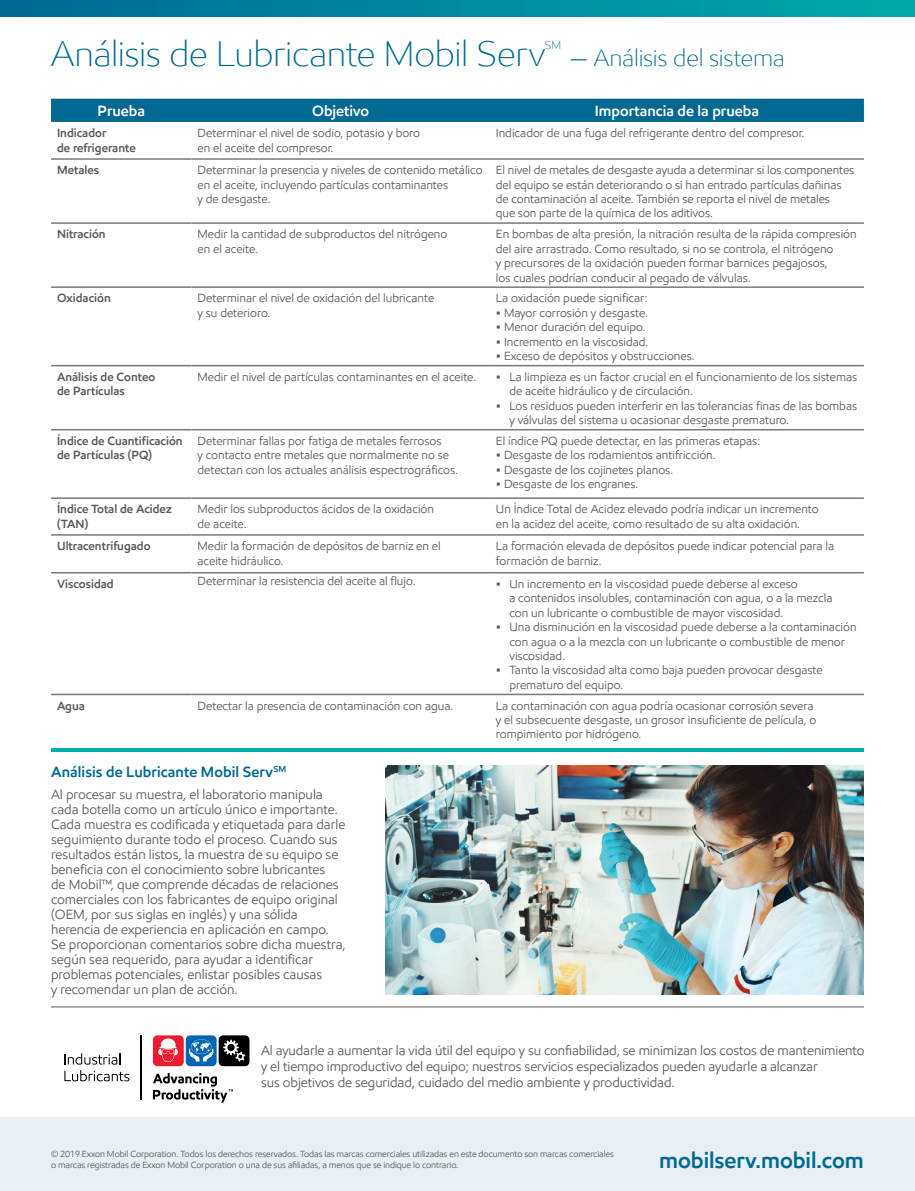
<style>
.page{position:relative;width:915px;height:1191px;background:#fff}
.page>*{position:absolute;margin:0;border:0;box-sizing:border-box;transform-origin:0 0}
.t1{font:300 36px "E Mprint";letter-spacing:-.01em;color:#006991}
.t2{font:300 24px "E Mprint";letter-spacing:-.01em;color:#006991}
.t3{font:600 22.5px "E Mprint";letter-spacing:-.005em;color:#006991}
.t4{font:600 15px "E Mprint";color:#fff}
.t5{font:600 15px "E Mprint";letter-spacing:.005em;color:#006991}
.t6{font:13.5px/15px "E Mprint";color:#58595b}
.t7{font:12px/14.4px "E Mprint";color:#58595b}
.t8{font:600 12px/14.4px "E Mprint";color:#58595b}
.t9{font:300 11.4px "E Mprint";color:#006991}
.t10{font:9px/10.8px "E Mprint";letter-spacing:-.01em;color:#58595b}
</style>
<div class="page">
<div style="left:51px;top:99px;width:812px;height:23px;background:#006991"></div>
<hr style="left:51px;top:158px;width:140px;height:2px;background:#797a7d">
<hr style="left:191px;top:158px;width:298px;height:2px;background:#797a7d">
<hr style="left:489px;top:158px;width:374px;height:2px;background:#797a7d">
<hr style="left:51px;top:222px;width:140px;height:2px;background:#797a7d">
<hr style="left:191px;top:222px;width:298px;height:2px;background:#797a7d">
<hr style="left:489px;top:222px;width:374px;height:2px;background:#797a7d">
<hr style="left:51px;top:286px;width:140px;height:2px;background:#797a7d">
<hr style="left:191px;top:286px;width:298px;height:2px;background:#797a7d">
<hr style="left:489px;top:286px;width:374px;height:2px;background:#797a7d">
<hr style="left:51px;top:365px;width:140px;height:1px;background:#797a7d">
<hr style="left:191px;top:365px;width:298px;height:1px;background:#797a7d">
<hr style="left:489px;top:365px;width:374px;height:1px;background:#797a7d">
<hr style="left:51px;top:429px;width:140px;height:1px;background:#797a7d">
<hr style="left:191px;top:429px;width:298px;height:1px;background:#797a7d">
<hr style="left:489px;top:429px;width:374px;height:1px;background:#797a7d">
<hr style="left:51px;top:497px;width:140px;height:2px;background:#797a7d">
<hr style="left:191px;top:497px;width:298px;height:2px;background:#797a7d">
<hr style="left:489px;top:497px;width:374px;height:2px;background:#797a7d">
<hr style="left:51px;top:534px;width:140px;height:1px;background:#797a7d">
<hr style="left:191px;top:534px;width:298px;height:1px;background:#797a7d">
<hr style="left:489px;top:534px;width:374px;height:1px;background:#797a7d">
<hr style="left:51px;top:572px;width:140px;height:1px;background:#797a7d">
<hr style="left:191px;top:572px;width:298px;height:1px;background:#797a7d">
<hr style="left:489px;top:572px;width:374px;height:1px;background:#797a7d">
<hr style="left:51px;top:693px;width:140px;height:2px;background:#797a7d">
<hr style="left:191px;top:693px;width:298px;height:2px;background:#797a7d">
<hr style="left:489px;top:693px;width:374px;height:2px;background:#797a7d">
<hr style="left:51px;top:1006px;width:812px;height:1px;background:#58595b">
<hr style="left:51px;top:748px;width:812px;height:3px;background:#00ada8">
<img style="left:385px;top:765px;width:478px;height:230px">
<div style="left:186px;top:1035px;width:30px;height:31px;background:#0066b3;border-radius:4px"></div>
<svg style="left:189px;top:1039px;width:24px;height:22px"></svg>
<div style="left:218px;top:1035px;width:31px;height:31px;background:#000;border-radius:4px"></div>
<svg style="left:223px;top:1039px;width:22px;height:22px"></svg>
<div style="left:153px;top:1035px;width:31px;height:31px;background:#ed1b2f;border-radius:4px"></div>
<svg style="left:158px;top:1038px;width:20px;height:24px"></svg>
<svg style="left:153px;top:1073px;width:80px;height:29px"></svg>
<svg style="left:64px;top:1053px;width:56px;height:11px"></svg>
<svg style="left:64px;top:1070px;width:65px;height:11px"></svg>
<hr style="left:141px;top:1035px;width:1px;height:64px;background:#000">
<div style="left:0;top:1117px;width:914px;height:74px;background:#e8f0f5"></div>
<div style="left:0;top:0;width:914px;height:17px;background:linear-gradient(to right,#006a94,#00aaab)"></div>
<h1 class="t1" style="left:51px;top:31px;width:495px">Análisis de Lubricante Mobil Serv</h1>
<p class="t9" style="left:544px;top:38px;width:18px">SM</p>
<h2 class="t2" style="left:569px;top:43px;width:217px">— Análisis del sistema</h2>
<p class="t4" style="left:97px;top:101px;width:49px">Prueba</p>
<p class="t4" style="left:312px;top:101px;width:58px">Objetivo</p>
<p class="t4" style="left:594px;top:101px;width:165px">Importancia de la prueba</p>
<p class="t8" style="left:57px;top:126px;width:80px">Indicador<br>de refrigerante</p>
<p class="t7" style="left:197px;top:126px;width:224px">Determinar el nivel de sodio, potasio y boro en el aceite del compresor.</p>
<p class="t7" style="left:495px;top:126px;width:310px">Indicador de una fuga del refrigerante dentro del compresor.</p>
<p class="t8" style="left:57px;top:163px;width:44px">Metales</p>
<p class="t7" style="left:197px;top:163px;width:286px">Determinar la presencia y niveles de contenido metálico en el aceite, incluyendo partículas contaminantes<br>y de desgaste.</p>
<p class="t7" style="left:495px;top:163px;width:360px">El nivel de metales de desgaste ayuda a determinar si los componentes del equipo se están deteriorando o si han entrado partículas dañinas de contaminación al aceite. También se reporta el nivel de metales<br>que son parte de la química de los aditivos.</p>
<p class="t8" style="left:57px;top:227px;width:50px">Nitración</p>
<p class="t7" style="left:197px;top:227px;width:251px">Medir la cantidad de subproductos del nitrógeno en el aceite.</p>
<p class="t7" style="left:495px;top:227px;width:362px">En bombas de alta presión, la nitración resulta de la rápida compresión del aire arrastrado. Como resultado, si no se controla, el nitrógeno<br>y precursores de la oxidación pueden formar barnices pegajosos,<br>los cuales podrían conducir al pegado de válvulas.</p>
<p class="t8" style="left:57px;top:291px;width:55px">Oxidación</p>
<p class="t7" style="left:197px;top:291px;width:238px">Determinar el nivel de oxidación del lubricante y su deterioro.</p>
<p class="t7" style="left:495px;top:291px;width:153px">La oxidación puede significar:</p>
<p class="t7" style="left:495px;top:305px;width:154px">• Mayor corrosión y desgaste.</p>
<p class="t7" style="left:495px;top:320px;width:151px">• Menor duración del equipo.</p>
<p class="t7" style="left:495px;top:334px;width:154px">• Incremento en la viscosidad.</p>
<p class="t7" style="left:495px;top:348px;width:200px">• Exceso de depósitos y obstrucciones.</p>
<p class="t8" style="left:57px;top:369px;width:100px">Análisis de Conteo de Partículas</p>
<p class="t7" style="left:197px;top:369px;width:280px">Medir el nivel de partículas contaminantes en el aceite.</p>
<p class="t7" style="left:509px;top:369px;width:349px;text-indent:-14px">• La limpieza es un factor crucial en el funcionamiento de los sistemas de aceite hidráulico y de circulación.</p>
<p class="t7" style="left:509px;top:398px;width:349px;text-indent:-14px">• Los residuos pueden interferir en las tolerancias finas de las bombas y válvulas del sistema u ocasionar desgaste prematuro.</p>
<p class="t8" style="left:57px;top:433px;width:127px">Índice de Cuantificación de Partículas (PQ)</p>
<p class="t7" style="left:197px;top:433px;width:262px">Determinar fallas por fatiga de metales ferrosos<br>y contacto entre metales que normalmente no se detectan con los actuales análisis espectrográficos.</p>
<p class="t7" style="left:495px;top:433px;width:266px">El índice PQ puede detectar, en las primeras etapas:</p>
<p class="t7" style="left:495px;top:448px;width:221px">• Desgaste de los rodamientos antifricción.</p>
<p class="t7" style="left:495px;top:462px;width:179px">• Desgaste de los cojinetes planos.</p>
<p class="t7" style="left:495px;top:477px;width:144px">• Desgaste de los engranes.</p>
<p class="t8" style="left:57px;top:502px;width:116px">Índice Total de Acidez (TAN)</p>
<p class="t7" style="left:197px;top:502px;width:238px">Medir los subproductos ácidos de la oxidación de aceite.</p>
<p class="t7" style="left:495px;top:502px;width:324px">Un Índice Total de Acidez elevado podría indicar un incremento en la acidez del aceite, como resultado de su alta oxidación.</p>
<p class="t8" style="left:57px;top:539px;width:95px">Ultracentrifugado</p>
<p class="t7" style="left:197px;top:539px;width:244px">Medir la formación de depósitos de barniz en el aceite hidráulico.</p>
<p class="t7" style="left:495px;top:539px;width:339px">La formación elevada de depósitos puede indicar potencial para la formación de barniz.</p>
<p class="t8" style="left:57px;top:576px;width:58px">Viscosidad</p>
<p class="t7" style="left:197px;top:573px;width:219px">Determinar la resistencia del aceite al flujo.</p>
<p class="t7" style="left:509px;top:576px;width:324px;text-indent:-14px">• Un incremento en la viscosidad puede deberse al exceso<br>a contenidos insolubles, contaminación con agua, o a la mezcla con un lubricante o combustible de mayor viscosidad.</p>
<p class="t7" style="left:509px;top:620px;width:348px;text-indent:-14px">• Una disminución en la viscosidad puede deberse a la contaminación con agua o a la mezcla con un lubricante o combustible de menor viscosidad.</p>
<p class="t7" style="left:509px;top:663px;width:315px;text-indent:-14px">• Tanto la viscosidad alta como baja pueden provocar desgaste prematuro del equipo.</p>
<p class="t8" style="left:57px;top:698px;width:29px">Agua</p>
<p class="t7" style="left:197px;top:698px;width:257px">Detectar la presencia de contaminación con agua.</p>
<p class="t7" style="left:495px;top:698px;width:322px">La contaminación con agua podría ocasionar corrosión severa y el subsecuente desgaste, un grosor insuficiente de película, o rompimiento por hidrógeno.</p>
<p class="t5" style="left:51px;top:762px;width:237px">Análisis de Lubricante Mobil Serv<sup>SM</sup></p>
<p class="t6" style="left:51px;top:787px;width:296px">Al procesar su muestra, el laboratorio manipula cada botella como un artículo único e importante.<br>Cada muestra es codificada y etiquetada para darle seguimiento durante todo el proceso. Cuando sus resultados están listos, la muestra de su equipo se beneficia con el conocimiento sobre lubricantes<br>de Mobil™, que comprende décadas de relaciones comerciales con los fabricantes de equipo original (OEM, por sus siglas en inglés) y una sólida herencia de experiencia en aplicación en campo.<br>Se proporcionan comentarios sobre dicha muestra, según sea requerido, para ayudar a identificar problemas potenciales, enlistar posibles causas<br>y recomendar un plan de acción.</p>
<p class="t6" style="left:261px;top:1042px;width:605px;line-height:16.2px">Al ayudarle a aumentar la vida útil del equipo y su confiabilidad, se minimizan los costos de mantenimiento y el tiempo improductivo del equipo; nuestros servicios especializados pueden ayudarle a alcanzar<br>sus objetivos de seguridad, cuidado del medio ambiente y productividad.</p>
<p class="t10" style="left:51px;top:1148px;width:564px">© 2019 Exxon Mobil Corporation. Todos los derechos reservados. Todas las marcas comerciales utilizadas en este documento son marcas comerciales o marcas registradas de Exxon Mobil Corporation o una de sus afiliadas, a menos que se indique lo contrario.</p>
<h3 class="t3" style="left:659px;top:1146px;width:206px">mobilserv.mobil.com</h3>
</div>
